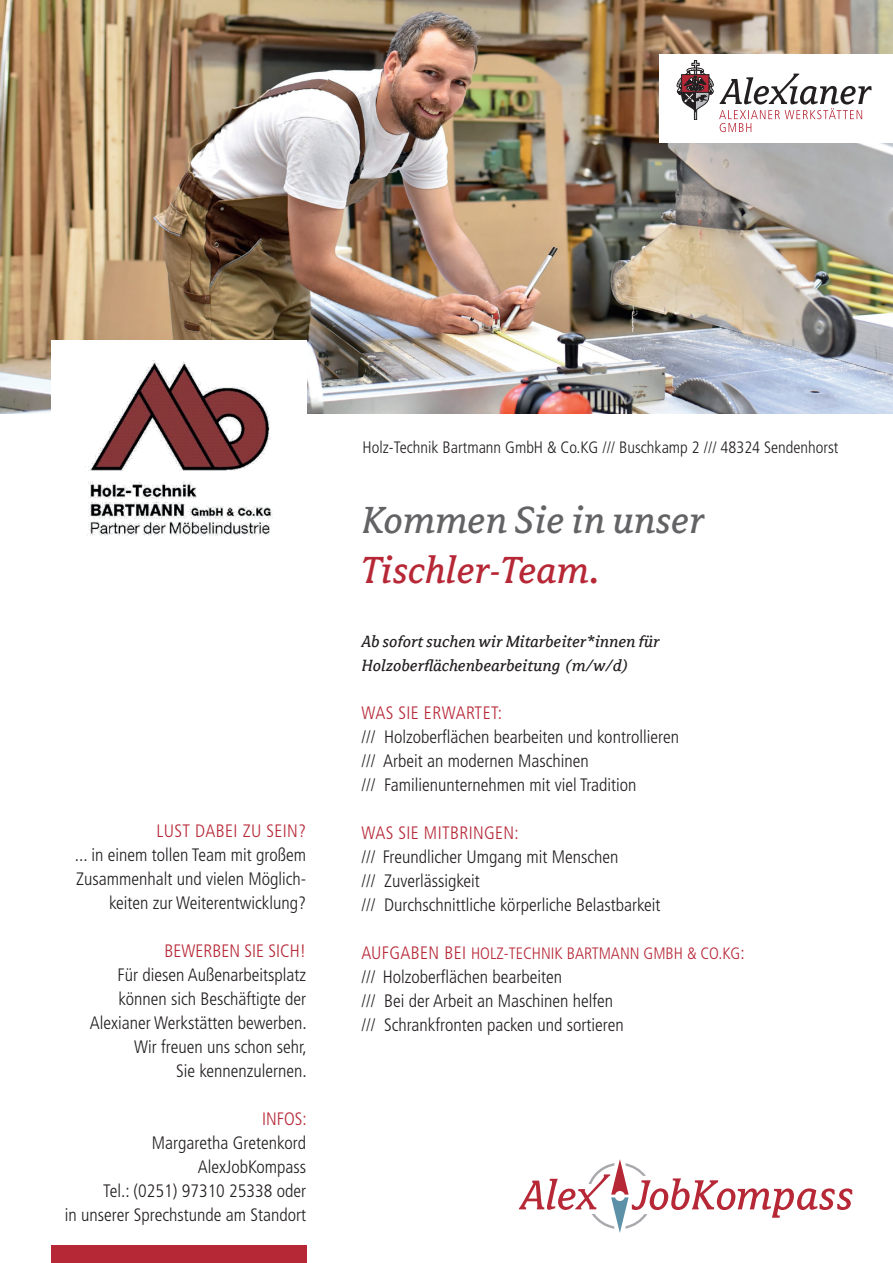
<style>
.page{position:relative;width:893px;height:1263px;background:#fff}
.page>*{position:absolute;margin:0;border:0;box-sizing:border-box;transform-origin:0 0}
.t1{font:italic 42px "Avance OT";color:#636366}
.t2{font:italic 42px "Avance OT";color:#b72837}
.t3{font:300 condensed 18px/24px "Frutiger LT Std";color:#231f20}
.t4{font:italic 18px/24px "Avance Offc";color:#231f20}
.t5{font:300 condensed 18px "Frutiger LT Std";letter-spacing:.02em;color:#b72837}
.t6{font:300 condensed 18px "Frutiger LT Std";color:#b72837}
.t7{font:300 condensed 16.5px "Frutiger LT Std";color:#231f20}
.t8{font:300 condensed 16.5px "Frutiger LT Std";color:#b72837}
.s1{font-size:18px}
</style>
<div class="page">
<div style="left:51px;top:1246px;width:255px;height:17px;background:#b72837"></div>
<img style="left:0;top:0;width:893px;height:414px">
<div style="left:51px;top:341px;width:255px;height:255px;background:#fff"></div>
<img style="left:85px;top:360px;width:188px;height:176px">
<svg style="left:519px;top:1159px;width:333px;height:74px"></svg>
<div style="left:659px;top:54px;width:234px;height:89px;background:#fff"></div>
<svg style="left:677px;top:61px;width:36px;height:59px"></svg>
<svg style="left:719px;top:74px;width:153px;height:58px"></svg>
<p class="t5" style="left:156px;top:820px;width:151px">LUST DABEI ZU SEIN?</p>
<p class="t3" style="left:75px;top:843px;width:233px;text-align:right">... in einem tollen Team mit großem<br>Zusammenhalt und vielen Möglich&shy;keiten zur Weiterentwicklung?</p>
<p class="t6" style="left:165px;top:940px;width:143px">BEWERBEN SIE SICH!</p>
<p class="t3" style="left:90px;top:963px;width:219px;text-align:right">Für diesen Außenarbeitsplatz können sich Beschäftigte der<br>Alexianer Werkstätten bewerben.<br>Wir freuen uns schon sehr,<br>Sie kennenzulernen.</p>
<p class="t5" style="left:262px;top:1108px;width:46px">INFOS:</p>
<p class="t3" style="left:65px;top:1131px;width:243px;text-align:right">Margaretha Gretenkord<br>AlexJobKompass<br>Tel.: (0251) 97310 25338 oder<br>in unserer Sprechstunde am Standort</p>
<p class="t7" style="left:362px;top:438px;width:477px">Holz-Technik Bartmann GmbH &amp; Co.KG /// Buschkamp 2 /// 48324 Sendenhorst</p>
<h1 class="t1" style="left:361px;top:498px;width:344px">Kommen Sie in unser</h1>
<h1 class="t2" style="left:361px;top:548px;width:240px">Tischler-Team.</h1>
<p class="t4" style="left:361px;top:630px;width:300px">Ab sofort suchen wir Mitarbeiter*innen für<br>Holzoberflächenbearbeitung (m/w/d)</p>
<p class="t5" style="left:361px;top:702px;width:142px">WAS SIE ERWARTET:</p>
<p class="t3" style="left:361px;top:725px;width:319px">/// Holzoberflächen bearbeiten und kontrollieren /// Arbeit an modernen Maschinen<br>/// Familienunternehmen mit viel Tradition</p>
<p class="t5" style="left:361px;top:822px;width:159px">WAS SIE MITBRINGEN:</p>
<p class="t3" style="left:361px;top:845px;width:300px">/// Freundlicher Umgang mit Menschen<br>/// Zuverlässigkeit<br>/// Durchschnittliche körperliche Belastbarkeit</p>
<p class="t8" style="left:361px;top:944px;width:385px"><span class="s1">AUFGABEN BEI</span> HOLZ-TECHNIK BARTMANN GMBH &amp; CO.KG<span class="s1">:</span></p>
<p class="t3" style="left:361px;top:965px;width:264px">/// Holzoberflächen bearbeiten<br>/// Bei der Arbeit an Maschinen helfen /// Schrankfronten packen und sortieren</p>
</div>
